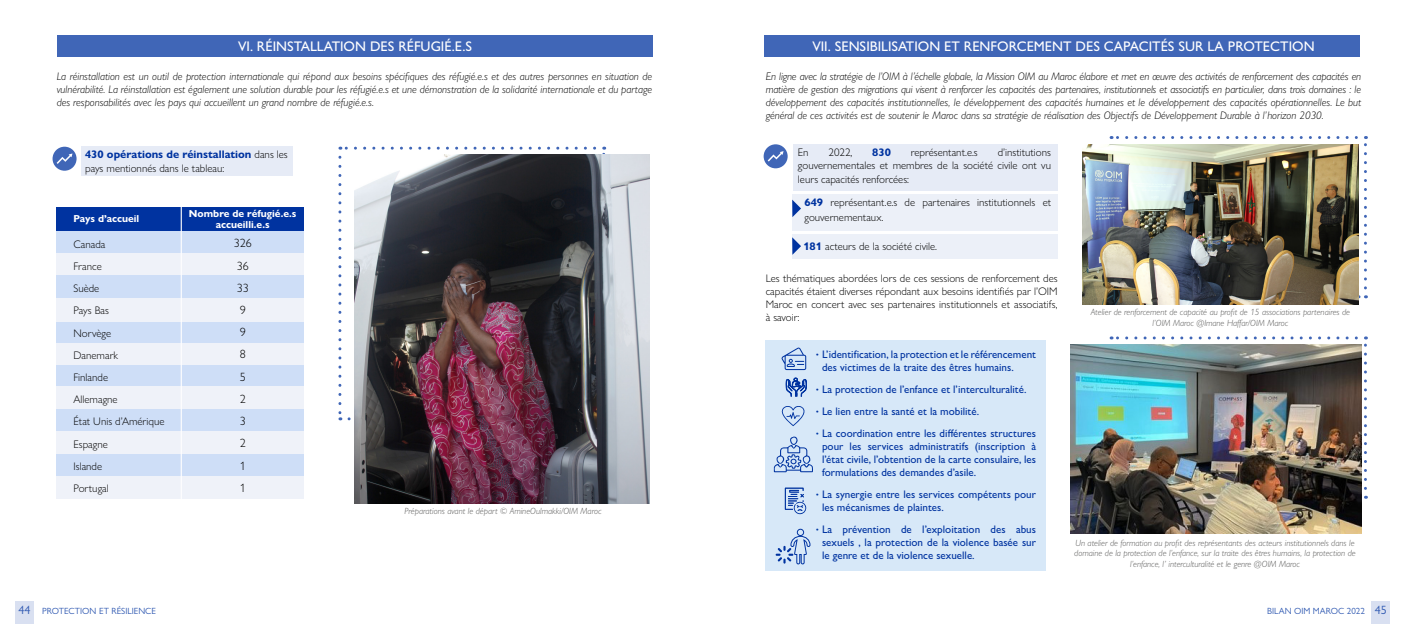
<style>
.page{position:relative;width:1418px;height:624px;background:#fff}
.page>*{position:absolute;margin:0;border:0;box-sizing:border-box;transform-origin:0 0}
.t1{font:500 14px "Gill Sans Nova";color:#fff}
.t2{font:300 12px/22.2px "Gill Sans Nova";color:#000}
.t3{font:12px "Gill Sans Nova";color:#335cb3}
.t4{font:italic 300 11px/13.2px "Gill Sans Nova";color:#000;text-align:justify}
.t5{font:300 11px/22.2px "Gill Sans Nova";color:#000}
.t6{font:500 11px/13.2px "Gill Sans Nova";color:#0033a0}
.t7{font:700 11px "Gill Sans Nova";color:#0033a0}
.t8{font:700 10.2px/11.3px "Gill Sans Nova";color:#fff;text-align:center}
.t9{font:italic 300 9px/10.8px "Gill Sans Nova";color:#575756;text-align:center}
.t10{font:9px "Gill Sans Nova";color:#335cb3}
.s1{font-weight:700;color:#0033a0}
.s2{font-weight:300;font-size:10px;color:#0032a1}
.s3{font-weight:300;font-size:10px;color:#0039a6}
.s4{font-size:12px}
</style>
<div class="page">
<svg style="left:1358px;top:295px;width:8px;height:3px"></svg>
<svg style="left:1364px;top:136px;width:2px;height:152px"></svg>
<svg style="left:1111px;top:136px;width:245px;height:3px"></svg>
<svg style="left:1364px;top:336px;width:2px;height:152px"></svg>
<svg style="left:1111px;top:336px;width:245px;height:3px"></svg>
<svg style="left:338px;top:157px;width:3px;height:263px"></svg>
<svg style="left:602px;top:147px;width:3px;height:7px"></svg>
<svg style="left:340px;top:147px;width:254px;height:3px"></svg>
<div style="left:1371px;top:601px;width:18px;height:23px;background:#d9e0f1"></div>
<div style="left:15px;top:601px;width:19px;height:23px;background:#d9e0f1"></div>
<div style="left:81px;top:147px;width:212px;height:29px;background:#e6ebf6"></div>
<div style="left:793px;top:144px;width:264px;height:46px;background:#e6ebf6"></div>
<div style="left:57px;top:35px;width:595px;height:22px;background:#4066b7"></div>
<img style="left:354px;top:154px;width:295px;height:349px">
<div style="left:57px;top:207px;width:247px;height:25px;background:#0033a0"></div>
<div style="left:57px;top:232px;width:247px;height:21px;background:#cedef7"></div>
<div style="left:57px;top:274px;width:247px;height:24px;background:#cedef7"></div>
<div style="left:57px;top:322px;width:247px;height:21px;background:#cedef7"></div>
<div style="left:57px;top:364px;width:247px;height:23px;background:#cedef7"></div>
<div style="left:57px;top:409px;width:247px;height:22px;background:#cedef7"></div>
<div style="left:57px;top:454px;width:247px;height:22px;background:#cedef7"></div>
<div style="left:57px;top:253px;width:247px;height:21px;background:#eff2f9"></div>
<div style="left:57px;top:298px;width:247px;height:24px;background:#eff2f9"></div>
<div style="left:57px;top:343px;width:247px;height:21px;background:#eff2f9"></div>
<div style="left:57px;top:387px;width:247px;height:22px;background:#eff2f9"></div>
<div style="left:57px;top:431px;width:247px;height:23px;background:#eff2f9"></div>
<div style="left:57px;top:476px;width:247px;height:23px;background:#eff2f9"></div>
<hr style="left:181px;top:200px;width:1px;height:311px;background:#fff">
<div style="left:792px;top:193px;width:265px;height:37px;background:#ecf0f8"></div>
<div style="left:792px;top:234px;width:265px;height:25px;background:#ecf0f8"></div>
<div style="left:764px;top:35px;width:595px;height:22px;background:#4066b7"></div>
<img style="left:1070px;top:344px;width:291px;height:189px">
<svg style="left:792px;top:200px;width:9px;height:17px"></svg>
<svg style="left:792px;top:237px;width:9px;height:18px"></svg>
<div style="left:765px;top:341px;width:281px;height:230px;background:#d7e8f8"></div>
<div style="left:796px;top:528px;width:8px;height:8px;border:1px solid #0033a1;border-radius:50%"></div>
<svg style="left:775px;top:535px;width:36px;height:30px"></svg>
<svg style="left:781px;top:347px;width:25px;height:23px"></svg>
<svg style="left:773px;top:436px;width:40px;height:36px"></svg>
<svg style="left:785px;top:487px;width:21px;height:27px"></svg>
<svg style="left:781px;top:377px;width:25px;height:49px"></svg>
<img style="left:1082px;top:144px;width:276px;height:160px">
<div style="left:763px;top:144px;width:24px;height:24px;background:#4066b7;border-radius:50%"></div>
<svg style="left:767px;top:151px;width:16px;height:10px"></svg>
<div style="left:53px;top:147px;width:24px;height:24px;background:#4066b7;border-radius:50%"></div>
<svg style="left:57px;top:153px;width:15px;height:11px"></svg>
<p class="t1" style="left:238px;top:37px;width:236px">VI. RÉINSTALLATION DES RÉFUGIÉ.E.S</p>
<p class="t4" style="left:57px;top:69px;width:597px">La réinstallation est un outil de protection internationale qui répond aux besoins spécifiques des réfugié.e.s et des autres personnes en situation de vulnérabilité. La réinstallation est également une solution durable pour les réfugié.e.s et une démonstration de la solidarité internationale et du partage des responsabilités avec les pays qui accueillent un grand nombre de réfugié.e.s.</p>
<p class="t5" style="left:85px;top:148px;width:204px;line-height:13.2px"><span class="s1">430 opérations de réinstallation</span> dans les pays mentionnés dans le tableau:</p>
<p class="t8" style="left:73px;top:213px;width:67px">Pays d’accueil</p>
<p class="t5" style="left:73px;top:233px;width:92px">Canada<br>France<br>Suède<br>Pays Bas<br>Norvège<br>Danemark<br>Finlande<br>Allemagne<br>État Unis d’Amérique<br>Espagne<br>Islande<br>Portugal</p>
<p class="t8" style="left:189px;top:208px;width:109px">Nombre de réfugié.e.s accueilli.e.s</p>
<p class="t2" style="left:234px;top:232px;width:19px">326<br>36<br>33<br>9<br>9<br>8<br>5<br>2<br>3<br>2<br>1<br>1</p>
<p class="t9" style="left:404px;top:505px;width:198px">Préparations avant le départ © AmineOulmakki/OIM Maroc</p>
<p class="t1" style="left:812px;top:37px;width:504px">VII. SENSIBILISATION ET RENFORCEMENT DES CAPACITÉS SUR LA PROTECTION</p>
<p class="t4" style="left:765px;top:69px;width:597px">En ligne avec la stratégie de l’OIM à l’échelle globale, la Mission OIM au Maroc élabore et met en œuvre des activités de renforcement des capacités en matière de gestion des migrations qui visent à renforcer les capacités des partenaires, institutionnels et associatifs en particulier, dans trois domaines : le développement des capacités institutionnelles, le développement des capacités humaines et le développement des capacités opérationnelles. Le but général de ces activités est de soutenir le Maroc dans sa stratégie de réalisation des Objectifs de Développement Durable à l’horizon 2030.</p>
<p class="t5" style="left:798px;top:141px;width:12px">En</p>
<p class="t5" style="left:828px;top:141px;width:25px">2022,</p>
<p class="t7" style="left:872px;top:145px;width:20px">830</p>
<p class="t5" style="left:910px;top:141px;width:68px">représentant.e.s</p>
<p class="t5" style="left:798px;top:146px;width:254px;line-height:13.2px;text-align:justify;text-indent:200px">d’institutions gouvernementales et membres de la société civile ont vu leurs capacités renforcées:</p>
<p class="t5" style="left:804px;top:195px;width:248px;line-height:14.4px"><span class="s1">649</span> représentant.e.s de partenaires institutionnels et gouvernementaux.</p>
<p class="t5" style="left:803px;top:235px;width:135px"><span class="s1">181</span> acteurs de la société civile.</p>
<p class="t5" style="left:765px;top:271px;width:293px;line-height:13.2px;text-align:justify">Les thématiques abordées lors de ces sessions de renforcement des capacités étaient diverses répondant aux besoins identifiés par l’OIM Maroc en concert avec ses partenaires institutionnels et associatifs, à savoir:</p>
<p class="t6" style="left:822px;top:348px;width:215px;text-indent:-7px"><span class="s2">•</span> L’identification, la protection et le référencement des victimes de la traite des êtres humains.</p>
<p class="t6" style="left:815px;top:382px;width:212px"><span class="s2">•</span> La protection de l’enfance et l’interculturalité.</p>
<p class="t6" style="left:815px;top:404px;width:165px"><span class="s2">•</span> Le lien entre la santé et la mobilité.</p>
<p class="t6" style="left:822px;top:426px;width:215px;text-align:justify;text-indent:-7px"><span class="s3">•</span> La coordination entre les différentes structures pour les services administratifs (inscription à l’état civile, l’obtention de la carte consulaire, les formulations des demandes d’asile.</p>
<p class="t6" style="left:822px;top:487px;width:215px;text-indent:-7px"><span class="s3">•</span> La synergie entre les services compétents pour les mécanismes de plaintes.</p>
<p class="t6" style="left:822px;top:522px;width:215px;text-align:justify;text-indent:-7px"><span class="s3">•</span> La prévention de l’exploitation des abus sexuels , la protection de la violence basée sur le genre et de la violence sexuelle.</p>
<p class="t9" style="left:1090px;top:307px;width:261px">Atelier de renforcement de capacité au profit de 15 associations partenaires de l’OIM Maroc @Imane Haffar/OIM Maroc</p>
<p class="t9" style="left:1074px;top:537px;width:283px">Un atelier de formation au profit des représentants des acteurs institutionnels dans le domaine de la protection de l’enfance, sur la traite des êtres humains, la protection de l’enfance, l’ interculturalité et le genre @OIM Maroc</p>
<p class="t3" style="left:18px;top:603px;width:13px">44</p>
<p class="t10" style="left:1267px;top:605px;width:121px">BILAN OIM MAROC 2022 <span class="s4">45</span></p>
<p class="t10" style="left:42px;top:605px;width:115px">PROTECTION ET RÉSILIENCE</p>
</div>
